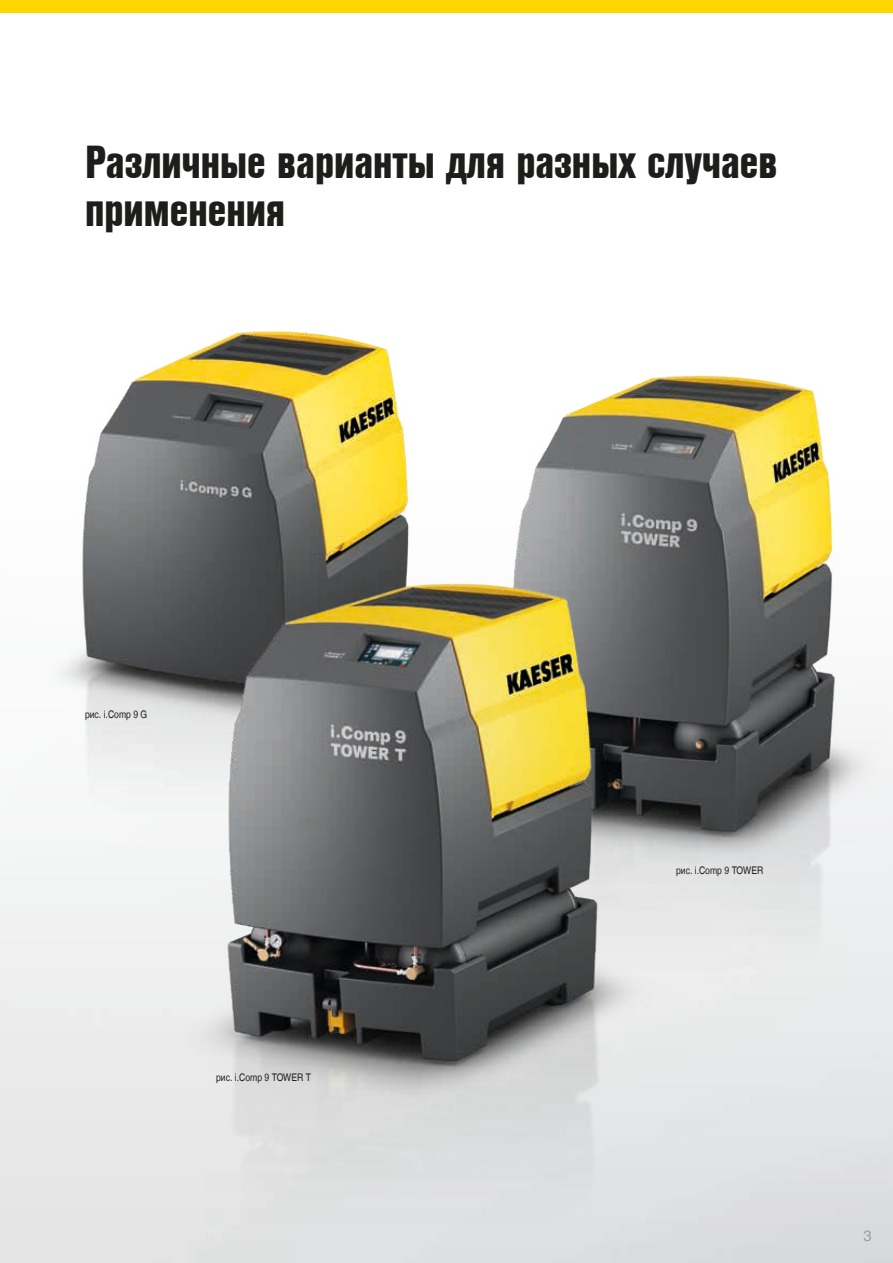
<style>
.page{position:relative;width:893px;height:1263px;background:#fff}
.page>*{position:absolute;margin:0;border:0;box-sizing:border-box;transform-origin:0 0}
.t1{font:45px/48px "Nimbus San L Bla Con";color:#1d1d1b}
.t2{font:15px "Nimbus San L";color:#9d9d9d}
.t3{font:10.5px "Nimbus San L Reg Con";color:#1d1d1b}
</style>
<div class="page">
<div style="left:0;top:0;width:893px;height:13px;background:#ffd500"></div>
<img style="left:0;top:330px;width:378px;height:591px">
<img style="left:378px;top:346px;width:515px;height:656px">
<img style="left:119px;top:440px;width:693px;height:823px">
<h1 class="t1" style="left:85px;top:136px;width:694px">Различные варианты для разных случаев применения</h1>
<p class="t3" style="left:85px;top:708px;width:64px">рис. i.Comp 9 G</p>
<p class="t3" style="left:216px;top:1071px;width:96px">рис. i.Comp 9 TOWER T</p>
<p class="t3" style="left:676px;top:864px;width:89px">рис. i.Comp 9 TOWER</p>
<h2 class="t2" style="left:863px;top:1226px;width:10px">3</h2>
</div>
